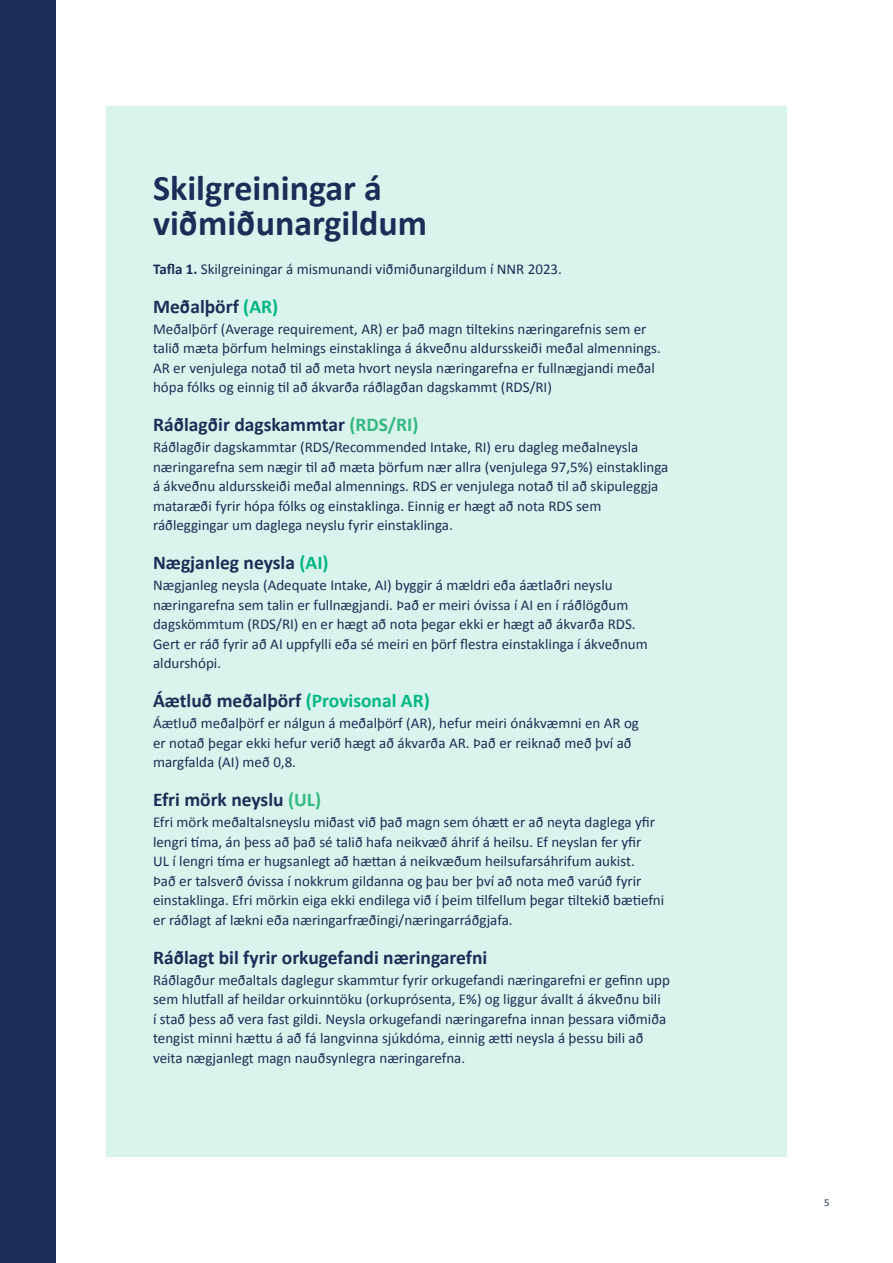
<style>
.page{position:relative;width:893px;height:1263px;background:#fff}
.page>*{position:absolute;margin:0;border:0;box-sizing:border-box;transform-origin:0 0}
.t1{font:700 36px/34.5px "Calibri";color:#1a2e57}
.t2{font:700 19.5px "Calibri";color:#1a2e57}
.t3{font:15px/19.5px "Calibri";color:#1a2e57}
.t4{font:10.5px "Calibri";color:#1a2e57}
.s1{font-weight:700}
.s2{color:#00b880}
.s3{color:#36b882}
</style>
<div class="page">
<div style="left:106px;top:106px;width:681px;height:1051px;background:#d9f4ec"></div>
<div style="left:0;top:0;width:56px;height:1263px;background:#1a2e57"></div>
<h1 class="t1" style="left:153px;top:170px;width:276px">Skilgreiningar á viðmiðunargildum</h1>
<p class="t3" style="left:153px;top:259px;width:410px"><span class="s1">Tafla 1.</span> Skilgreiningar á mismunandi viðmiðunargildum í NNR 2023.</p>
<h2 class="t2" style="left:153px;top:293px;width:127px">Meðalþörf <span class="s2">(AR)</span></h2>
<p class="t3" style="left:153px;top:319px;width:509px">Meðalþörf (Average requirement, AR) er það magn tiltekins næringarefnis sem er talið mæta þörfum helmings einstaklinga á ákveðnu aldursskeiði meðal almennings.<br>AR er venjulega notað til að meta hvort neysla næringarefna er fullnægjandi meðal hópa fólks og einnig til að ákvarða ráðlagðan dagskammt (RDS/RI)</p>
<h2 class="t2" style="left:153px;top:411px;width:267px">Ráðlagðir dagskammtar <span class="s3">(RDS/RI)</span></h2>
<p class="t3" style="left:153px;top:437px;width:517px">Ráðlagðir dagskammtar (RDS/Recommended Intake, RI) eru dagleg meðalneysla næringarefna sem nægir til að mæta þörfum nær allra (venjulega 97,5%) einstaklinga á ákveðnu aldursskeiði meðal almennings. RDS er venjulega notað til að skipuleggja mataræði fyrir hópa fólks og einstaklinga. Einnig er hægt að nota RDS sem ráðleggingar um daglega neyslu fyrir einstaklinga.</p>
<h2 class="t2" style="left:153px;top:549px;width:177px">Nægjanleg neysla <span class="s2">(AI)</span></h2>
<p class="t3" style="left:153px;top:575px;width:496px">Nægjanleg neysla (Adequate Intake, AI) byggir á mældri eða áætlaðri neyslu næringarefna sem talin er fullnægjandi. Það er meiri óvissa í AI en í ráðlögðum dagskömmtum (RDS/RI) en er hægt að nota þegar ekki er hægt að ákvarða RDS.<br>Gert er ráð fyrir að AI uppfylli eða sé meiri en þörf flestra einstaklinga í ákveðnum aldurshópi.</p>
<h2 class="t2" style="left:153px;top:687px;width:278px">Áætluð meðalþörf <span class="s2">(Provisonal AR)</span></h2>
<p class="t3" style="left:153px;top:713px;width:487px">Áætluð meðalþörf er nálgun á meðalþörf (AR), hefur meiri ónákvæmni en AR og er notað þegar ekki hefur verið hægt að ákvarða AR. Það er reiknað með því að margfalda (AI) með 0,8.</p>
<h2 class="t2" style="left:153px;top:786px;width:170px">Efri mörk neyslu <span class="s3">(UL)</span></h2>
<p class="t3" style="left:153px;top:812px;width:513px">Efri mörk meðaltalsneyslu miðast við það magn sem óhætt er að neyta daglega yfir lengri tíma, án þess að það sé talið hafa neikvæð áhrif á heilsu. Ef neyslan fer yfir<br>UL í lengri tíma er hugsanlegt að hættan á neikvæðum heilsufarsáhrifum aukist.<br>Það er talsverð óvissa í nokkrum gildanna og þau ber því að nota með varúð fyrir einstaklinga. Efri mörkin eiga ekki endilega við í þeim tilfellum þegar tiltekið bætiefni er ráðlagt af lækni eða næringarfræðingi/næringarráðgjafa.</p>
<h2 class="t2" style="left:153px;top:944px;width:336px">Ráðlagt bil fyrir orkugefandi næringarefni</h2>
<p class="t3" style="left:153px;top:970px;width:518px">Ráðlagður meðaltals daglegur skammtur fyrir orkugefandi næringarefni er gefinn upp sem hlutfall af heildar orkuinntöku (orkuprósenta, E%) og liggur ávallt á ákveðnu bili<br>í stað þess að vera fast gildi. Neysla orkugefandi næringarefna innan þessara viðmiða tengist minni hættu á að fá langvinna sjúkdóma, einnig ætti neysla á þessu bili að veita nægjanlegt magn nauðsynlegra næringarefna.</p>
<p class="t4" style="left:824px;top:1195px;width:7px">5</p>
</div>
